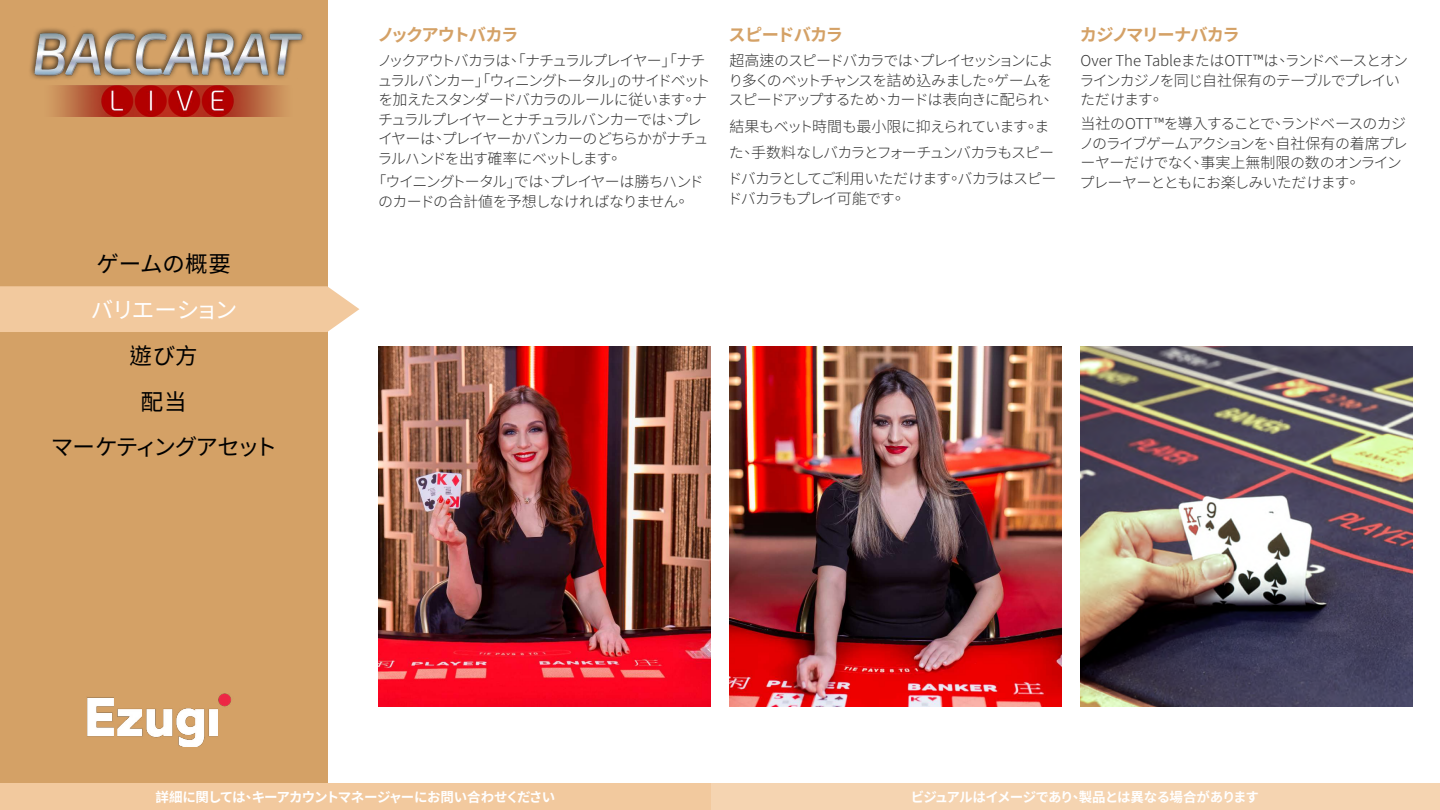
<style>
.page{position:relative;width:1440px;height:810px;background:#fff}
.page>*{position:absolute;margin:0;border:0;box-sizing:border-box;transform-origin:0 0}
.t1{font:22.5px/45.8px "Noto Sans CJ Ktc";letter-spacing:-.03em;color:#000;text-align:center}
.t2{font:22.5px "Noto Sans CJ Ktc";letter-spacing:-.08em;color:#fff}
.t3{font:700 17.25px "Noto Sans CJ Ktc";letter-spacing:-.085em;color:#d4a166}
.t4{font:700 17.25px "Noto Sans CJ Ktc";letter-spacing:-.05em;color:#d4a166}
.t5{font:300 15px/19.5px "Noto Sans CJ Ktc";letter-spacing:-.07em;color:#333}
.t6{font:700 13.5px "Noto Sans CJ Ktc";letter-spacing:-.06em;color:#fff}
</style>
<div class="page">
<div style="left:0;top:0;width:327px;height:783px;background:#d4a166"></div>
<div style="left:0;top:286px;width:359px;height:46px;background:#f2c99e"></div>
<img style="left:1081px;top:346px;width:332px;height:360px">
<img style="left:729px;top:346px;width:333px;height:360px">
<div style="left:0;top:783px;width:1440px;height:27px;background:#f5d4b1"></div>
<div style="left:0;top:783px;width:711px;height:27px;background:#f2c99e"></div>
<img style="left:30px;top:28px;width:275px;height:89px">
<img style="left:87px;top:693px;width:144px;height:54px">
<img style="left:379px;top:346px;width:332px;height:360px">
<h1 class="t1" style="left:96px;top:242px;width:136px">ゲームの概要</h1>
<h1 class="t2" style="left:91px;top:297px;width:148px">バリエーション</h1>
<h1 class="t1" style="left:51px;top:333px;width:228px">遊び方<br>配当<br>マーケティングアセット</h1>
<p class="t3" style="left:378px;top:25px;width:142px">ノックアウトバカラ</p>
<p class="t5" style="left:377px;top:51px;width:335px">ノックアウトバカラは、「ナチュラルプレイヤー」「ナチュラルバンカー」「ウィニングトータル」のサイドベットを加えたスタンダードバカラのルールに従います。ナチュラルプレイヤーとナチュラルバンカーでは、プレイヤーは、プレイヤーかバンカーのどちらかがナチュラルハンドを出す確率にベットします。</p>
<p class="t5" style="left:371px;top:172px;width:334px;text-align:center">「ウイニングトータル」では、プレイヤーは勝ちハンドのカードの合計値を予想しなければなりません。</p>
<p class="t4" style="left:729px;top:25px;width:116px">スピードバカラ</p>
<p class="t5" style="left:728px;top:51px;width:327px">超高速のスピードバカラでは、プレイセッションにより多くのベットチャンスを詰め込みました。ゲームをスピードアップするため、カードは表向きに配られ、</p>
<p class="t5" style="left:728px;top:113px;width:330px;line-height:26.2px">結果もベット時間も最小限に抑えられています。また、手数料なしバカラとフォーチュンバカラもスピードバカラとしてご利用いただけます。バカラはスピー</p>
<p class="t5" style="left:728px;top:189px;width:179px">ドバカラもプレイ可能です。</p>
<p class="t3" style="left:1080px;top:25px;width:161px">カジノマリーナバカラ</p>
<p class="t5" style="left:1079px;top:51px;width:330px">Over The TableまたはOTT™は、ランドベースとオンラインカジノを同じ自社保有のテーブルでプレイいただけます。</p>
<p class="t5" style="left:1079px;top:114px;width:330px">当社のOTT™を導入することで、ランドベースのカジノのライブゲームアクションを、自社保有の着席プレーヤーだけでなく、事実上無制限の数のオンラインプレーヤーとともにお楽しみいただけます。</p>
<p class="t6" style="left:156px;top:789px;width:401px">詳細に関しては、キーアカウントマネージャーにお問い合わせください</p>
<p class="t6" style="left:911px;top:789px;width:350px">ビジュアルはイメージであり、製品とは異なる場合があります</p>
</div>
